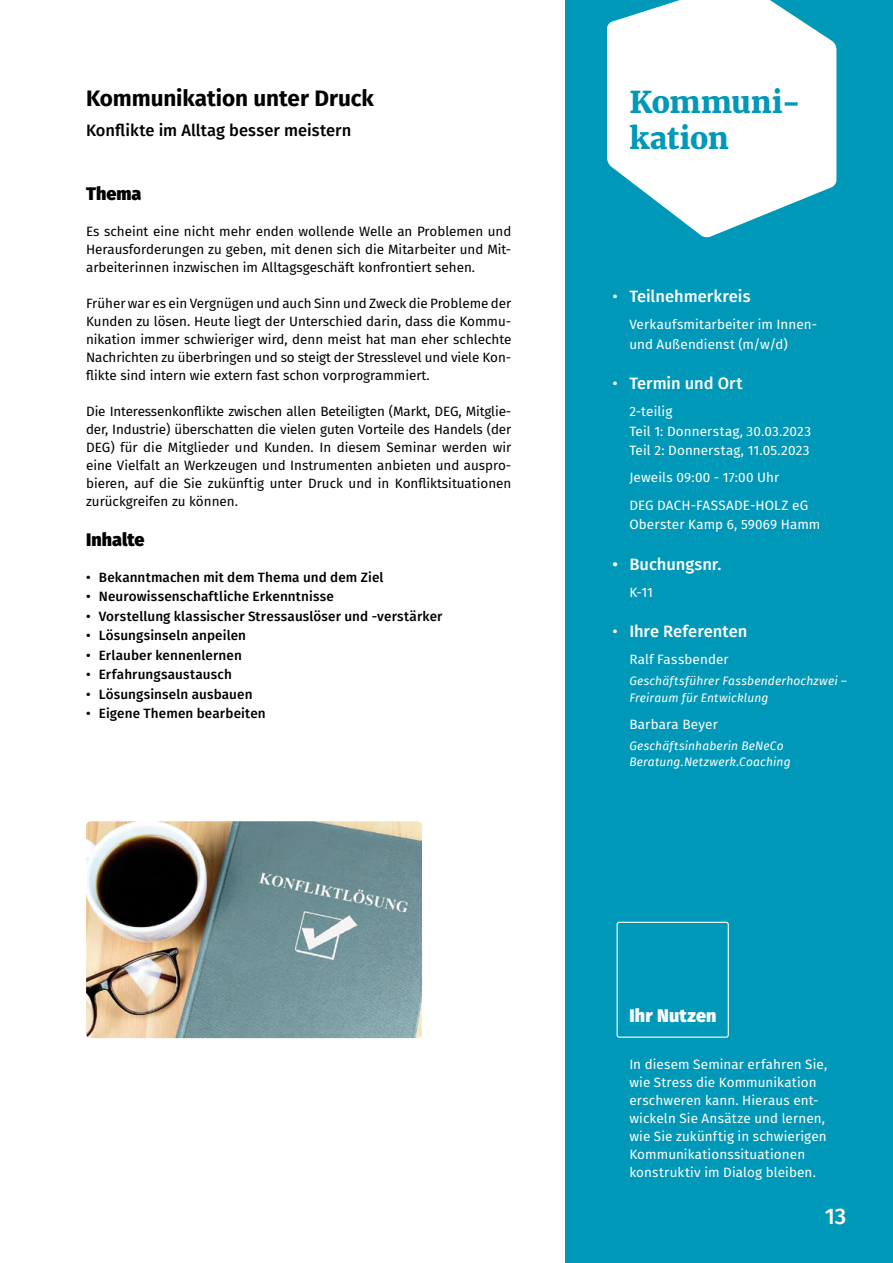
<style>
.page{position:relative;width:893px;height:1263px;background:#fff}
.page>*{position:absolute;margin:0;border:0;box-sizing:border-box;transform-origin:0 0}
.t1{font:800 30px/36px "Merriweather";letter-spacing:-.01em;color:#0098b8}
.t2{font:700 22.5px "Fira Sans";letter-spacing:-.005em;color:#000}
.t3{font:500 22.5px "Fira Sans";color:#fff}
.t4{font:900 18px "Fira Sans";color:#000}
.t5{font:900 18px "Fira Sans";letter-spacing:.015em;color:#fff}
.t6{font:500 16.5px "Fira Sans";color:#fff}
.t7{font:500 16.5px "Fira Sans";color:#000}
.t8{font:13.5px/18px "Fira Sans";color:#000;text-align:justify}
.t9{font:13.5px/18px "Fira Sans";letter-spacing:.01em;color:#fff}
.t10{font:500 13.5px "Fira Sans";letter-spacing:.01em;color:#000}
.t11{font:italic 12px/16.5px "Fira Sans";letter-spacing:.015em;color:#fff}
.s1{font-weight:400}
</style>
<div class="page">
<div style="left:566px;top:0;width:327px;height:1263px;background:#0098b8"></div>
<svg style="left:607px;top:0;width:229px;height:238px;fill:#fff"></svg>
<img style="left:86px;top:821px;width:336px;height:217px">
<div style="left:617px;top:922px;width:112px;height:116px;border:1px solid #fff;border-radius:2px"></div>
<p class="t2" style="left:86px;top:79px;width:289px">Kommunikation unter Druck</p>
<p class="t7" style="left:86px;top:117px;width:267px">Konflikte im Alltag besser meistern</p>
<p class="t4" style="left:86px;top:178px;width:57px">Thema</p>
<p class="t8" style="left:86px;top:222px;width:427px">Es scheint eine nicht mehr enden wollende Welle an Problemen und Herausforderungen zu geben, mit denen sich die Mitarbeiter und Mit&shy;arbeiterinnen inzwischen im Alltagsgeschäft konfrontiert sehen.</p>
<p class="t8" style="left:86px;top:294px;width:427px">Früher war es ein Vergnügen und auch Sinn und Zweck die Probleme der Kunden zu lösen. Heute liegt der Unterschied darin, dass die Kommu&shy;nikation immer schwieriger wird, denn meist hat man eher schlechte Nachrichten zu überbringen und so steigt der Stresslevel und viele Kon&shy;flikte sind intern wie extern fast schon vorprogrammiert.</p>
<p class="t8" style="left:86px;top:402px;width:427px">Die Interessenkonflikte zwischen allen Beteiligten (Markt, DEG, Mitglie&shy;der, Industrie) überschatten die vielen guten Vorteile des Handels (der DEG) für die Mitglieder und Kunden. In diesem Seminar werden wir eine Vielfalt an Werkzeugen und Instrumenten anbieten und auspro&shy;bieren, auf die Sie zukünftig unter Druck und in Konfliktsituationen zurückgreifen zu können.</p>
<p class="t4" style="left:86px;top:523px;width:60px">Inhalte</p>
<p class="t10" style="left:86px;top:566px;width:299px">• Bekanntmachen mit dem Thema und dem Ziel</p>
<p class="t10" style="left:86px;top:586px;width:249px">• Neurowissenschaftliche Erkenntnisse</p>
<p class="t10" style="left:86px;top:605px;width:358px">• Vorstellung klassischer Stressauslöser und -verstärker</p>
<p class="t10" style="left:86px;top:625px;width:161px">• Lösungsinseln anpeilen</p>
<p class="t10" style="left:86px;top:644px;width:157px">• Erlauber kennenlernen</p>
<p class="t10" style="left:86px;top:664px;width:147px">• Erfahrungsaustausch</p>
<p class="t10" style="left:86px;top:683px;width:168px">• Lösungsinseln ausbauen</p>
<p class="t10" style="left:86px;top:703px;width:181px">• Eigene Themen bearbeiten</p>
<p class="t1" style="left:629px;top:84px;width:173px">Kommuni&shy;kation</p>
<p class="t6" style="left:612px;top:283px;width:140px"><span class="s1">•</span> Teilnehmerkreis</p>
<p class="t9" style="left:629px;top:315px;width:189px;line-height:19.5px">Verkaufsmitarbeiter im Innen&shy;und Außendienst (m/w/d)</p>
<p class="t6" style="left:612px;top:370px;width:132px"><span class="s1">•</span> Termin und Ort</p>
<p class="t9" style="left:629px;top:402px;width:45px">2-teilig</p>
<p class="t9" style="left:629px;top:422px;width:183px">Teil 1: Donnerstag, 30.03.2023</p>
<p class="t9" style="left:629px;top:441px;width:182px">Teil 2: Donnerstag, 11.05.2023</p>
<p class="t9" style="left:629px;top:468px;width:151px">Jeweils 09:00 - 17:00 Uhr</p>
<p class="t9" style="left:629px;top:495px;width:193px;line-height:19.5px">DEG DACH-FASSADE-HOLZ eG<br>Oberster Kamp 6, 59069 Hamm</p>
<p class="t6" style="left:612px;top:550px;width:111px">• Buchungsnr.</p>
<p class="t9" style="left:629px;top:582px;width:25px">K-11</p>
<p class="t6" style="left:612px;top:618px;width:137px"><span class="s1">•</span> Ihre Referenten</p>
<p class="t9" style="left:629px;top:650px;width:101px">Ralf Fassbender</p>
<p class="t11" style="left:629px;top:672px;width:219px">Geschäftsführer Fassbenderhochzwei –<br>Freiraum für Entwicklung</p>
<p class="t9" style="left:629px;top:714px;width:90px">Barbara Beyer</p>
<p class="t11" style="left:629px;top:737px;width:156px">Geschäftsinhaberin BeNeCo</p>
<p class="t11" style="left:629px;top:753px;width:163px">Beratung.Netzwerk.Coaching</p>
<p class="t5" style="left:629px;top:999px;width:89px">Ihr Nutzen</p>
<p class="t9" style="left:629px;top:1054px;width:199px">In diesem Seminar erfahren Sie, wie Stress die Kommunikation</p>
<p class="t9" style="left:629px;top:1090px;width:197px">erschweren kann. Hieraus ent&shy;wickeln Sie Ansätze und lernen,</p>
<p class="t9" style="left:629px;top:1126px;width:199px">wie Sie zukünftig in schwierigen<br>Kommunikationssituationen</p>
<p class="t9" style="left:629px;top:1162px;width:188px">konstruktiv im Dialog bleiben.</p>
<h2 class="t3" style="left:825px;top:1198px;width:23px">13</h2>
</div>
